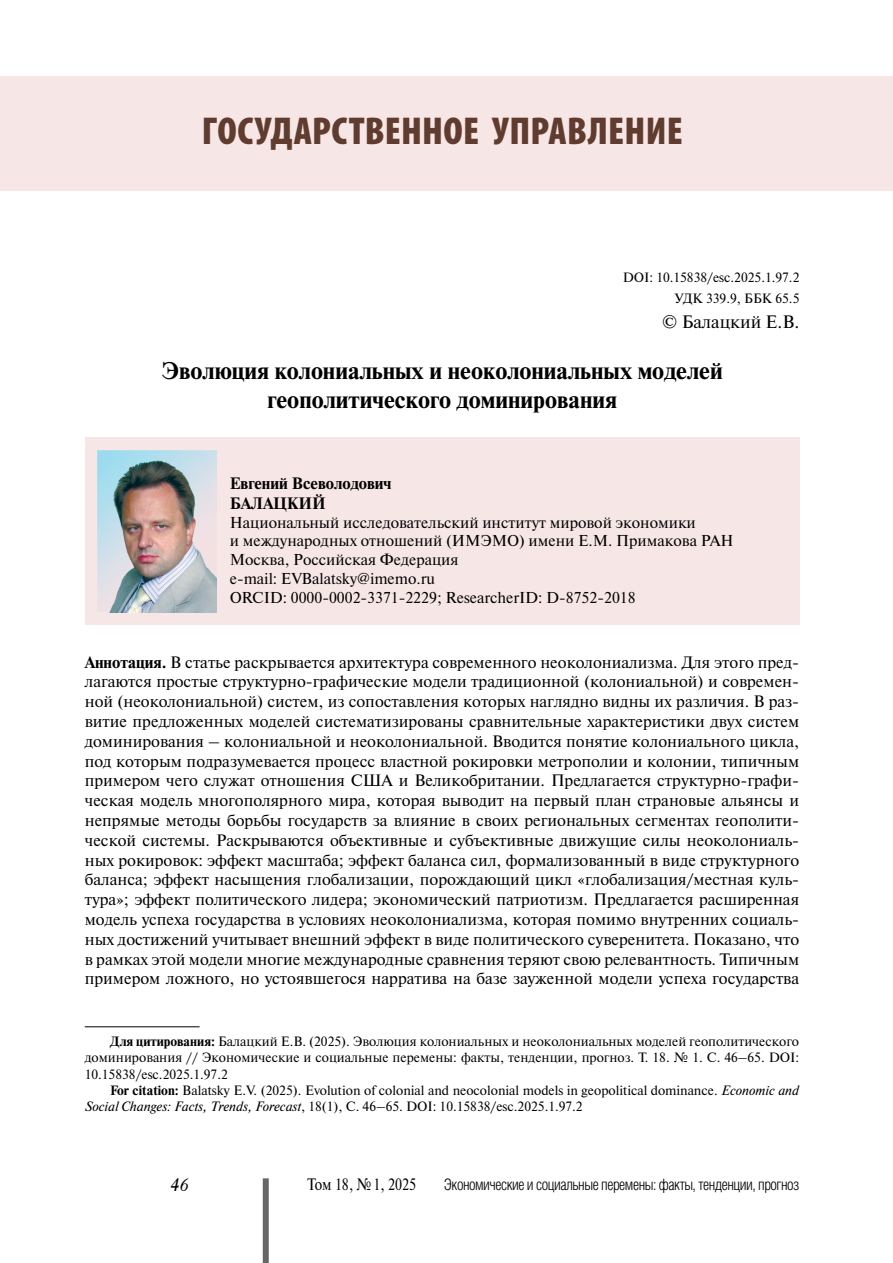
<style>
.page{position:relative;width:893px;height:1263px;background:#fff}
.page>*{position:absolute;margin:0;border:0;box-sizing:border-box;transform-origin:0 0}
.t1{font:900 condensed 39px "Myriad Pro";letter-spacing:.005em;color:#603c2f}
.t2{font:700 24px/28.8px "Newton C";color:#000;text-align:center}
.t3{font:18px "Newton C";color:#000}
.t4{font:italic 18px "Academy";color:#000}
.t5{font:16.5px/19.8px "Newton C";color:#000;text-align:justify}
.t6{font:700 16.5px/19.8px "Newton C";color:#000}
.t7{font:16.5px "Newton C";color:#000;scale:.85 1}
.t8{font:15.75px/18.9px "Newton C";color:#000}
.t9{font:300 15.75px "Helios Cond";letter-spacing:-.03em;color:#000}
.t10{font:13.5px/16.2px "Newton C";color:#000;text-align:right}
.s1{font-weight:700}
.s2{font-style:italic}
</style>
<div class="page">
<div style="left:263px;top:1178px;width:6px;height:85px;background:#666"></div>
<div style="left:0;top:76px;width:893px;height:114px;background:#f7e6e6"></div>
<div style="left:85px;top:438px;width:714px;height:187px;background:#f7e6e6"></div>
<hr style="left:85px;top:1026px;width:115px;height:1px;background:#000">
<img style="left:98px;top:450px;width:119px;height:162px">
<h1 class="t1" style="left:202px;top:106px;width:482px">ГОСУДАРСТВЕННОЕ УПРАВЛЕНИЕ</h1>
<p class="t10" style="left:623px;top:267px;width:178px;line-height:20.4px">DOI: 10.15838/esc.2025.1.97.2<br>УДК 339.9, ББК 65.5</p>
<p class="t3" style="left:662px;top:312px;width:139px">© Балацкий Е.В.</p>
<h2 class="t2" style="left:162px;top:356px;width:563px">Эволюция колониальных и неоколониальных моделей геополитического доминирования</h2>
<p class="t6" style="left:230px;top:473px;width:163px">Евгений Всеволодович<br>БАЛАЦКИЙ</p>
<p class="t8" style="left:230px;top:513px;width:505px">Национальный исследовательский институт мировой экономики<br>и международных отношений (ИМЭМО) имени Е.М. Примакова РАН Москва, Российская Федерация<br>e-mail: EVBalatsky@imemo.ru<br>ORCID: 0000-0002-3371-2229; ResearcherID: D-8752-2018</p>
<p class="t5" style="left:85px;top:652px;width:716px"><span class="s1">Аннотация.</span> В статье раскрывается архитектура современного неоколониализма. Для этого пред&shy;лагаются простые структурно-графические модели традиционной (колониальной) и современ&shy;ной (неоколониальной) систем, из сопоставления которых наглядно видны их различия. В раз&shy;витие предложенных моделей систематизированы сравнительные характеристики двух систем доминирования – колониальной и неоколониальной. Вводится понятие колониального цикла, под которым подразумевается процесс властной рокировки метрополии и колонии, типичным примером чего служат отношения США и Великобритании. Предлагается структурно-графи&shy;ческая модель многополярного мира, которая выводит на первый план страновые альянсы и непрямые методы борьбы государств за влияние в своих региональных сегментах геополити&shy;ческой системы. Раскрываются объективные и субъективные движущие силы неоколониаль&shy;ных рокировок: эффект масштаба; эффект баланса сил, формализованный в виде структурного баланса; эффект насыщения глобализации, порождающий цикл «глобализация/местная куль&shy;тура»; эффект политического лидера; экономический патриотизм. Предлагается расширенная модель успеха государства в условиях неоколониализма, которая помимо внутренних социаль&shy;ных достижений учитывает внешний эффект в виде политического суверенитета. Показано, что в рамках этой модели многие международные сравнения теряют свою релевантность. Типичным примером ложного, но устоявшегося нарратива на базе зауженной модели успеха государства</p>
<p class="t10" style="left:85px;top:1033px;width:716px;text-align:justify;text-indent:26px"><span class="s1">Для цитирования:</span> Балацкий Е.В. (2025). Эволюция колониальных и неоколониальных моделей геополитического доминирования // Экономические и социальные перемены: факты, тенденции, прогноз. Т. 18. № 1. С. 46–65. DOI:<br>10.15838/esc.2025.1.97.2</p>
<p class="t10" style="left:85px;top:1082px;width:716px;text-align:left;text-indent:26px"><span class="s1">For citation:</span> Balatsky E.V. (2025). Evolution of colonial and neocolonial models in geopolitical dominance. <span class="s2">Economic and<br>Social Changes: Facts, Trends, Forecast</span>, 18(1), С. 46–65. DOI: 10.15838/esc.2025.1.97.2</p>
<p class="t4" style="left:170px;top:1174px;width:20px">46</p>
<p class="t7" style="left:307px;top:1175px;width:130px">Том 18, №1, 2025</p>
<p class="t9" style="left:444px;top:1176px;width:357px">Экономические и социальные перемены: факты, тенденции, прогноз</p>
</div>
